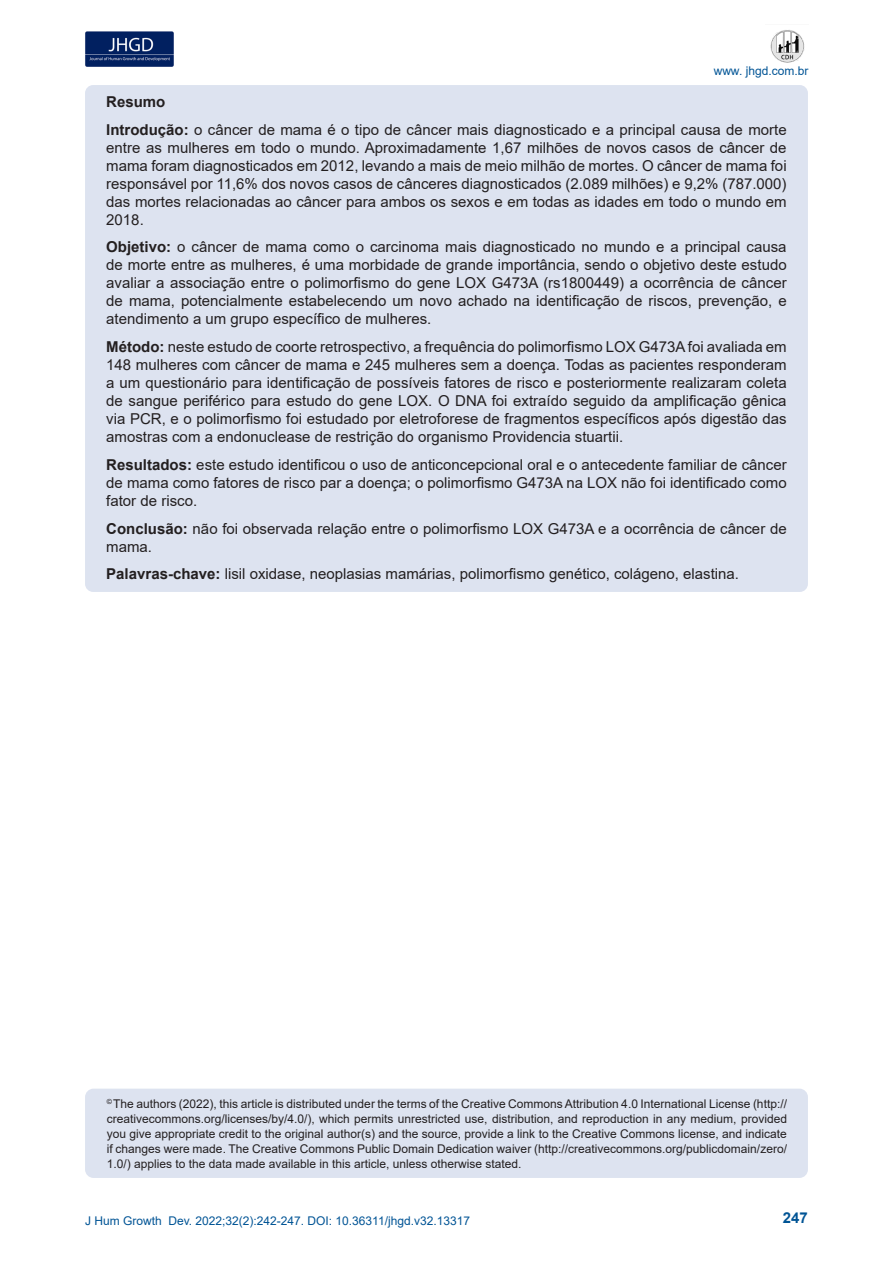
<style>
.page{position:relative;width:893px;height:1263px;background:#fff}
.page>*{position:absolute;margin:0;border:0;box-sizing:border-box;transform-origin:0 0}
.t1{font:15px/18px "Arial";color:#231f20;text-align:justify}
.t2{font:700 15px "Arial";color:#231f20}
.t3{font:700 15px "Arial";color:#005495}
.t4{font:12px/15px "Arial";color:#231f20;text-align:justify}
.t5{font:12px "Arial";color:#005495}
.s1{font-weight:700}
</style>
<div class="page">
<img style="left:85px;top:31px;width:89px;height:36px">
<img style="left:770px;top:30px;width:35px;height:33px">
<div style="left:85px;top:1089px;width:723px;height:89px;background:#dde3f0;border-radius:9px"></div>
<div style="left:85px;top:85px;width:723px;height:507px;background:#dde3f0;border-radius:8px"></div>
<p class="t5" style="left:714px;top:63px;width:96px">www. jhgd.com.br</p>
<p class="t2" style="left:106px;top:91px;width:61px">Resumo</p>
<p class="t1" style="left:106px;top:120px;width:682px"><span class="s1">Introdução:</span> o câncer de mama é o tipo de câncer mais diagnosticado e a principal causa de morte entre as mulheres em todo o mundo. Aproximadamente 1,67 milhões de novos casos de câncer de mama foram diagnosticados em 2012, levando a mais de meio milhão de mortes. O câncer de mama foi responsável por 11,6% dos novos casos de cânceres diagnosticados (2.089 milhões) e 9,2% (787.000) das mortes relacionadas ao câncer para ambos os sexos e em todas as idades em todo o mundo em 2018.</p>
<p class="t1" style="left:106px;top:238px;width:682px"><span class="s1">Objetivo:</span> o câncer de mama como o carcinoma mais diagnosticado no mundo e a principal causa de morte entre as mulheres, é uma morbidade de grande importância, sendo o objetivo deste estudo avaliar a associação entre o polimorfismo do gene LOX G473A (rs1800449) a ocorrência de câncer de mama, potencialmente estabelecendo um novo achado na identificação de riscos, prevenção, e atendimento a um grupo específico de mulheres.</p>
<p class="t1" style="left:106px;top:338px;width:682px"><span class="s1">Método:</span> neste estudo de coorte retrospectivo, a frequência do polimorfismo LOX G473A foi avaliada em 148 mulheres com câncer de mama e 245 mulheres sem a doença. Todas as pacientes responderam a um questionário para identificação de possíveis fatores de risco e posteriormente realizaram coleta de sangue periférico para estudo do gene LOX. O DNA foi extraído seguido da amplificação gênica via PCR, e o polimorfismo foi estudado por eletroforese de fragmentos específicos após digestão das amostras com a endonuclease de restrição do organismo Providencia stuartii.</p>
<p class="t1" style="left:106px;top:455px;width:682px"><span class="s1">Resultados:</span> este estudo identificou o uso de anticoncepcional oral e o antecedente familiar de câncer de mama como fatores de risco par a doença; o polimorfismo G473A na LOX não foi identificado como fator de risco.</p>
<p class="t1" style="left:106px;top:519px;width:682px"><span class="s1">Conclusão:</span> não foi observada relação entre o polimorfismo LOX G473A e a ocorrência de câncer de mama.</p>
<p class="t1" style="left:106px;top:565px;width:634px"><span class="s1">Palavras-chave:</span> lisil oxidase, neoplasias mamárias, polimorfismo genético, colágeno, elastina.</p>
<p class="t4" style="left:107px;top:1096px;width:682px"><sup>©</sup> The authors (2022), this article is distributed under the terms of the Creative Commons Attribution 4.0 International License (http:// creativecommons.org/licenses/by/4.0/), which permits unrestricted use, distribution, and reproduction in any medium, provided you give appropriate credit to the original author(s) and the source, provide a link to the Creative Commons license, and indicate if changes were made. The Creative Commons Public Domain Dedication waiver (http://creativecommons.org/publicdomain/zero/ 1.0/) applies to the data made available in this article, unless otherwise stated.</p>
<p class="t5" style="left:85px;top:1212px;width:387px">J Hum Growth Dev. 2022;32(2):242-247. DOI: 10.36311/jhgd.v32.13317</p>
<p class="t3" style="left:783px;top:1207px;width:27px">247</p>
</div>
